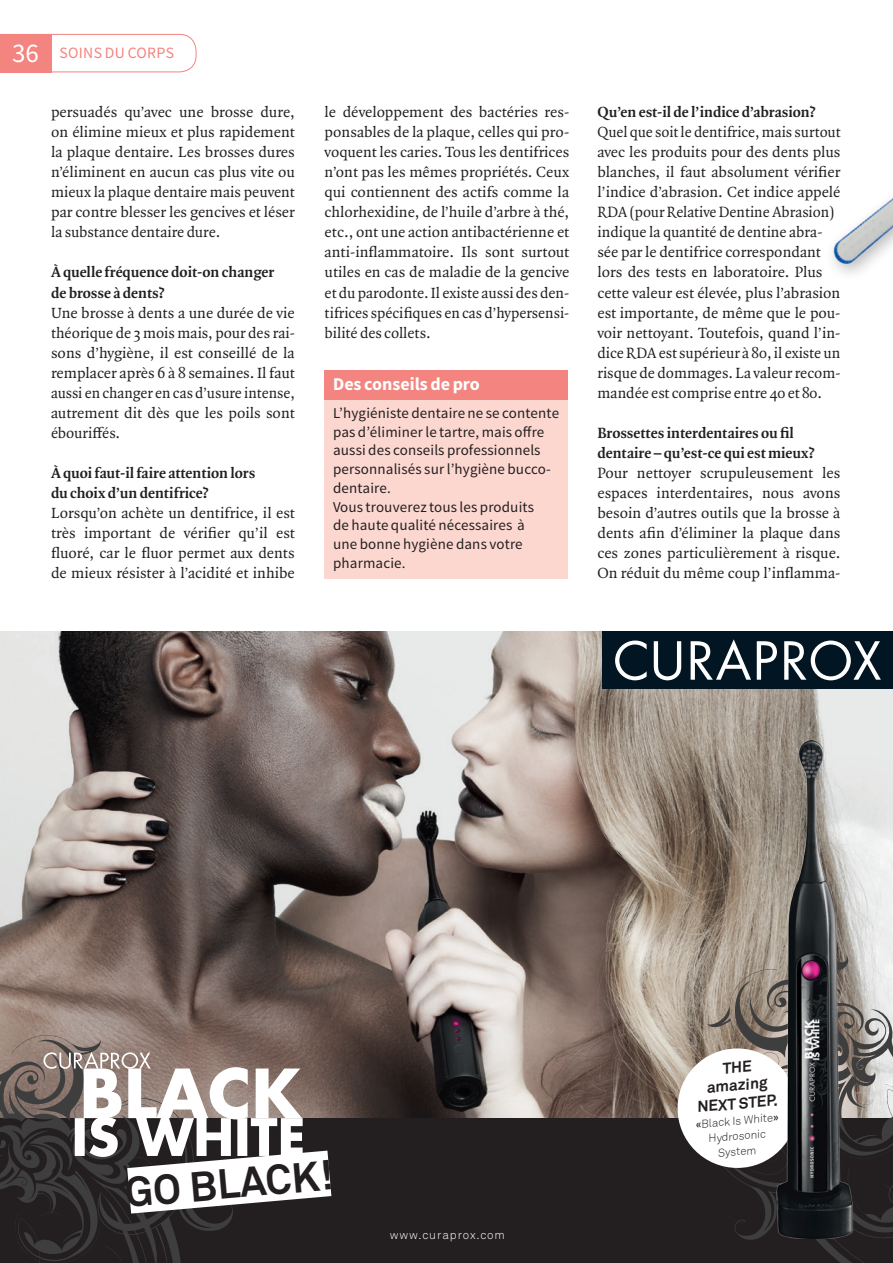
<style>
.page{position:relative;width:893px;height:1263px;background:#fff}
.page>*{position:absolute;margin:0;border:0;box-sizing:border-box;transform-origin:0 0}
.t1{font:700 41.4px "Akkurat";color:#231f20}
.t2{font:700 18px "Source Sans Pro";color:#fff}
.t3{font:15.75px/20.1px "Quadraat OT";color:#231f20;text-align:justify}
.t4{font:700 15.75px/20.1px "Quadraat OT";color:#231f20}
.t5{font:15.75px "Source Sans Pro";letter-spacing:.02em;color:#f38480}
.t6{font:700 15.45px/18px "Akkurat";color:#231f20;text-align:center}
.t7{font:15px/18.8px "Source Sans Pro";letter-spacing:.01em;color:#231f20}
.t8{font:300 11.85px "Akkurat";letter-spacing:.075em;color:#fff}
.t9{font:300 11.25px/15.5px "Akkurat";color:#231f20;text-align:center}
.s1{font-size:27px;color:#fff}
.s2{font-family:"Innfoo 2";font-weight:400}
</style>
<div class="page">
<img style="left:832px;top:197px;width:61px;height:77px">
<div style="left:325px;top:370px;width:243px;height:30px;background:#f38480"></div>
<div style="left:325px;top:400px;width:243px;height:178px;background:#fcd7d0"></div>
<svg style="left:0;top:34px;width:197px;height:39px"></svg>
<div style="left:0;top:34px;width:51px;height:38px;background:#f38480"></div>
<img style="left:0;top:631px;width:893px;height:487px">
<div style="left:0;top:1118px;width:893px;height:145px;background:#231f20"></div>
<svg style="left:0;top:1031px;width:233px;height:232px"></svg>
<svg style="left:707px;top:928px;width:186px;height:335px"></svg>
<svg style="left:607px;top:903px;width:163px;height:77px"></svg>
<div style="left:677px;top:1048px;width:120px;height:120px;background:#fff;border-radius:50%"></div>
<div style="left:602px;top:631px;width:291px;height:57px;background:#011622"></div>
<svg style="left:615px;top:639px;width:266px;height:41px"></svg>
<svg style="left:43px;top:1052px;width:288px;height:161px"></svg>
<img style="left:772px;top:740px;width:84px;height:499px">
<p class="t5" style="left:12px;top:43px;width:163px"><span class="s1">36</span> SOINS DU CORPS</p>
<p class="t3" style="left:51px;top:102px;width:245px">persuadés qu’avec une brosse dure, on élimine mieux et plus rapidement la plaque dentaire. Les brosses dures n’éliminent en aucun cas plus vite ou mieux la plaque dentaire mais peuvent par contre blesser les gencives et léser la substance dentaire dure.</p>
<p class="t4" style="left:51px;top:262px;width:225px">À quelle fréquence doit-on changer de brosse à dents?</p>
<p class="t3" style="left:51px;top:302px;width:245px">Une brosse à dents a une durée de vie théorique de 3 mois mais, pour des rai&shy;sons d’hygiène, il est conseillé de la remplacer après 6 à 8 semaines. Il faut aussi en changer en cas d’usure intense, autrement dit dès que les poils sont ébouriffés.</p>
<p class="t4" style="left:51px;top:463px;width:206px">À quoi faut-il faire attention lors du choix d’un dentifrice?</p>
<p class="t3" style="left:51px;top:503px;width:245px">Lorsqu’on achète un dentifrice, il est très important de vérifier qu’il est fluoré, car le fluor permet aux dents de mieux résister à l’acidité et inhibe</p>
<p class="t3" style="left:325px;top:102px;width:246px">le développement des bactéries res&shy;ponsables de la plaque, celles qui pro&shy;voquent les caries. Tous les dentifrices n’ont pas les mêmes propriétés. Ceux qui contiennent des actifs comme la chlorhexidine, de l’huile d’arbre à thé, etc., ont une action antibactérienne et anti-inflammatoire. Ils sont surtout utiles en cas de maladie de la gencive et du parodonte. Il existe aussi des den&shy;tifrices spécifiques en cas d’hypersensi&shy;bilité des collets.</p>
<p class="t4" style="left:597px;top:102px;width:220px">Qu’en est-il de l’indice d’abrasion?</p>
<p class="t3" style="left:597px;top:122px;width:245px;text-align:left">Quel que soit le dentifrice, mais surtout avec les produits pour des dents plus blanches, il faut absolument vérifier l’indice d’abrasion. Cet indice appelé RDA (pour Relative Dentine Abrasion) indique la quantité de dentine abra&shy;sée par le dentifrice correspondant lors des tests en laboratoire. Plus cette valeur est élevée, plus l’abrasion est importante, de même que le pou&shy;voir nettoyant. Toutefois, quand l’in&shy;dice RDA est supérieur à 80, il existe un risque de dommages. La valeur recom&shy;mandée est comprise entre 40 et 80.</p>
<p class="t4" style="left:597px;top:423px;width:219px">Brossettes interdentaires ou fil dentaire – qu’est-ce qui est mieux?</p>
<p class="t3" style="left:597px;top:463px;width:245px">Pour nettoyer scrupuleusement les espaces interdentaires, nous avons besoin d’autres outils que la brosse à dents afin d’éliminer la plaque dans ces zones particulièrement à risque.<br>On réduit du même coup l’inflamma-</p>
<p class="t2" style="left:333px;top:372px;width:148px">Des conseils de pro</p>
<p class="t7" style="left:333px;top:404px;width:228px">L’hygiéniste dentaire ne se contente pas d’éliminer le tartre, mais offre aussi des conseils professionnels personnalisés sur l’hygiène bucco&shy;dentaire.<br>Vous trouverez tous les produits<br>de haute qualité nécessaires à<br>une bonne hygiène dans votre pharmacie.</p>
<h1 class="t1" style="left:123px;top:1167px;width:210px;rotate:-5deg">GO BLACK!</h1>
<p class="t8" style="left:390px;top:1227px;width:117px">www.curaprox.com</p>
<p class="t6" style="left:693px;top:1062px;width:82px;rotate:-5deg">THE amazing<br>NEXT STEP.</p>
<p class="t9" style="left:695px;top:1116px;width:85px;rotate:-5deg"><span class="s2">«</span>Black Is White<span class="s2">»<br></span>Hydrosonic<br>System</p>
</div>
